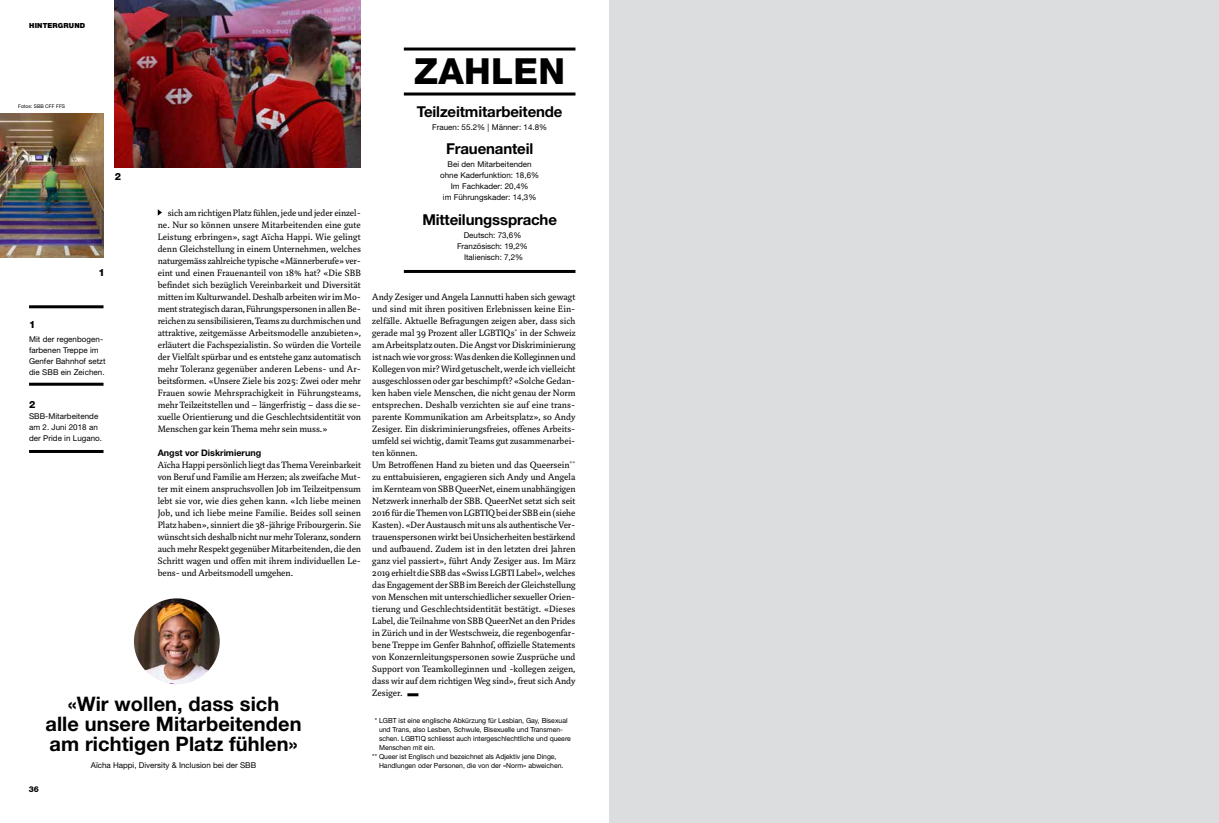
<style>
.page{position:relative;width:1219px;height:823px;background:#fff}
.page>*{position:absolute;margin:0;border:0;box-sizing:border-box;transform-origin:0 0}
.t1{font:800 36px "Helvetica Neue LT Pro";letter-spacing:.01em;color:#000}
.t2{font:700 20px/20px "Helvetica Neue LT Pro";letter-spacing:.005em;color:#000;text-align:center}
.t3{font:700 15px "Helvetica Neue LT Pro";letter-spacing:-.01em;color:#000}
.t4{font:10px/12px "Marat Pro";color:#000;text-align:justify}
.t5{font:800 10px "Helvetica Neue LT Pro";color:#000}
.t6{font:700 9px "Helvetica Neue LT Pro";color:#000}
.t7{font:8px/11px "Helvetica Neue LT Pro";letter-spacing:.005em;color:#000;text-align:center}
.t8{font:800 8px "Helvetica Neue LT Pro";color:#000}
.t9{font:7px "Helvetica Neue LT Pro";color:#000}
.t10{font:900 7px "Helvetica Neue LT Pro";letter-spacing:.025em;color:#000}
.t11{font:5px "Helvetica Neue LT Pro";letter-spacing:.005em;color:#000}
.s1{color:#fff}
</style>
<div class="page">
<svg style="left:407px;top:693px;width:11px;height:2px"></svg>
<hr style="left:404px;top:92px;width:171px;height:3px;background:#000">
<hr style="left:404px;top:47px;width:171px;height:3px;background:#000">
<hr style="left:404px;top:270px;width:171px;height:3px;background:#000">
<hr style="left:29px;top:305px;width:75px;height:3px;background:#000">
<hr style="left:29px;top:382px;width:75px;height:3px;background:#000">
<hr style="left:29px;top:449px;width:75px;height:3px;background:#000">
<img style="left:115px;top:0;width:246px;height:167px">
<img style="left:0;top:114px;width:104px;height:143px">
<svg style="left:158px;top:209px;width:4px;height:6px"></svg>
<div style="left:609px;top:0;width:610px;height:822px;background:#dcddde"></div>
<img style="left:134px;top:598px;width:86px;height:85px;border-radius:43px">
<p class="t10" style="left:29px;top:21px;width:58px">HINTERGRUND</p>
<p class="t11" style="left:18px;top:103px;width:49px">Fotos: SBB CFF FFS</p>
<p class="t5" style="left:115px;top:170px;width:8px">2</p>
<p class="t5" style="left:99px;top:266px;width:8px">1</p>
<p class="t5" style="left:29px;top:318px;width:8px">1</p>
<p class="t7" style="left:29px;top:333px;width:78px;text-align:left">Mit der regenbogen&shy;farbenen Treppe im<br>Genfer Bahnhof setzt die SBB ein Zeichen.</p>
<p class="t5" style="left:29px;top:398px;width:8px">2</p>
<p class="t7" style="left:29px;top:410px;width:75px;text-align:left">SBB-Mitarbeitende am 2. Juni 2018 an der Pride in Lugano.</p>
<p class="t4" style="left:158px;top:206px;width:205px;text-indent:10px">sich am richtigen Platz fühlen, jede und jeder einzel&shy;ne. Nur so können unsere Mitarbeitenden eine gute Leistung erbringen», sagt Aïcha Happi. Wie gelingt denn Gleichstellung in einem Unternehmen, welches naturgemäss zahlreiche typische «Männerberufe» ver&shy;eint und einen Frauenanteil von 18% hat? «Die SBB befindet sich bezüglich Vereinbarkeit und Diversität mitten im Kulturwandel. Deshalb arbeiten wir im Mo&shy;ment strategisch daran, Führungspersonen in allen Be&shy;reichen zu sensibilisieren, Teams zu durchmischen und attraktive, zeitgemässe Arbeitsmodelle anzubieten», erläutert die Fachspezialistin. So würden die Vorteile der Vielfalt spürbar und es entstehe ganz automatisch mehr Toleranz gegenüber anderen Lebens- und Ar&shy;beitsformen. «Unsere Ziele bis 2025: Zwei oder mehr Frauen sowie Mehrsprachigkeit in Führungsteams, mehr Teilzeitstellen und – längerfristig – dass die se&shy;xuelle Orientierung und die Geschlechtsidentität von Menschen gar kein Thema mehr sein muss.»</p>
<p class="t6" style="left:158px;top:447px;width:105px">Angst vor Diskrimierung</p>
<p class="t4" style="left:158px;top:458px;width:205px">Aïcha Happi persönlich liegt das Thema Vereinbarkeit von Beruf und Familie am Herzen; als zweifache Mut&shy;ter mit einem anspruchsvollen Job im Teilzeitpensum lebt sie vor, wie dies gehen kann. «Ich liebe meinen Job, und ich liebe meine Familie. Beides soll seinen Platz haben», sinniert die 38-jährige Fribourgerin. Sie wünscht sich deshalb nicht nur mehr Toleranz, sondern auch mehr Respekt gegenüber Mitarbeitenden, die den Schritt wagen und offen mit ihrem individuellen Le&shy;bens- und Arbeitsmodell umgehen.</p>
<h2 class="t2" style="left:45px;top:693px;width:258px">«Wir wollen, dass sich<br>alle unsere Mitarbeitenden am richtigen Platz fühlen»</h2>
<p class="t7" style="left:91px;top:759px;width:167px">Aïcha Happi, Diversity &amp; Inclusion bei der SBB</p>
<p class="t8" style="left:29px;top:784px;width:12px">36</p>
<h1 class="t1" style="left:414px;top:49px;width:153px">ZAHLEN</h1>
<h3 class="t3" style="left:417px;top:102px;width:147px">Teilzeitmitarbeitende</h3>
<p class="t7" style="left:432px;top:121px;width:117px">Frauen: 55.2% | Männer: 14.8%</p>
<h3 class="t3" style="left:446px;top:139px;width:89px">Frauenanteil</h3>
<p class="t7" style="left:440px;top:158px;width:101px">Bei den Mitarbeitenden ohne Kaderfunktion: 18,6%<br>Im Fachkader: 20,4%<br>im Führungskader: 14,3%</p>
<h3 class="t3" style="left:422px;top:210px;width:136px">Mitteilungssprache</h3>
<p class="t7" style="left:457px;top:229px;width:72px">Deutsch: 73,6%<br>Französisch: 19,2%<br>Italienisch: 7,2%</p>
<p class="t4" style="left:372px;top:290px;width:205px;text-align:left">Andy Zesiger und Angela Lannutti haben sich gewagt und sind mit ihren positiven Erlebnissen keine Ein&shy;zelfälle. Aktuelle Befragungen zeigen aber, dass sich gerade mal 39 Prozent aller LGBTIQs<sup>*</sup> in der Schweiz am Arbeitsplatz outen. Die Angst vor Diskriminierung ist nach wie vor gross: Was denken die Kolleginnen und Kollegen von mir? Wird getuschelt, werde ich vielleicht ausgeschlossen oder gar beschimpft? «Solche Gedan&shy;ken haben viele Menschen, die nicht genau der Norm entsprechen. Deshalb verzichten sie auf eine trans&shy;parente Kommunikation am Arbeitsplatz», so Andy Zesiger. Ein diskriminierungsfreies, offenes Arbeits&shy;umfeld sei wichtig, damit Teams gut zusammenarbei&shy;ten können.<br>Um Betroffenen Hand zu bieten und das Queersein<sup>** </sup>zu enttabuisieren, engagieren sich Andy und Angela im Kernteam von SBB QueerNet, einem unabhängigen Netzwerk innerhalb der SBB. QueerNet setzt sich seit 2016 für die Themen von LGBTIQ bei der SBB ein (siehe Kasten). «Der Austausch mit uns als authentische Ver&shy;trauenspersonen wirkt bei Unsicherheiten bestärkend und aufbauend. Zudem ist in den letzten drei Jahren ganz viel passiert», führt Andy Zesiger aus. Im März 2019 erhielt die SBB das «Swiss LGBTI Label», welches das Engagement der SBB im Bereich der Gleichstellung von Menschen mit unterschiedlicher sexueller Orien&shy;tierung und Geschlechtsidentität bestätigt. «Dieses Label, die Teilnahme von SBB QueerNet an den Prides in Zürich und in der Westschweiz, die regenbogenfar&shy;bene Treppe im Genfer Bahnhof, offizielle Statements von Konzernleitungspersonen sowie Zusprüche und Support von Teamkolleginnen und -kollegen zeigen, dass wir auf dem richtigen Weg sind», freut sich Andy Zesiger.</p>
<p class="t9" style="left:372px;top:716px;width:197px"><span class="s1">*</span>* LGBT ist eine englische Abkürzung für Lesbian, Gay, Bisexual</p>
<p class="t9" style="left:379px;top:725px;width:185px">und Trans, also Lesben, Schwule, Bisexuelle und Transmen-</p>
<p class="t9" style="left:379px;top:734px;width:193px">schen. LGBTIQ schliesst auch intergeschlechtliche und queere</p>
<p class="t9" style="left:379px;top:743px;width:58px">Menschen mit ein.</p>
<p class="t9" style="left:372px;top:752px;width:186px">** Queer ist Englisch und bezeichnet als Adjektiv jene Dinge,</p>
<p class="t9" style="left:379px;top:761px;width:186px">Handlungen oder Personen, die von der «Norm» abweichen.</p>
</div>
